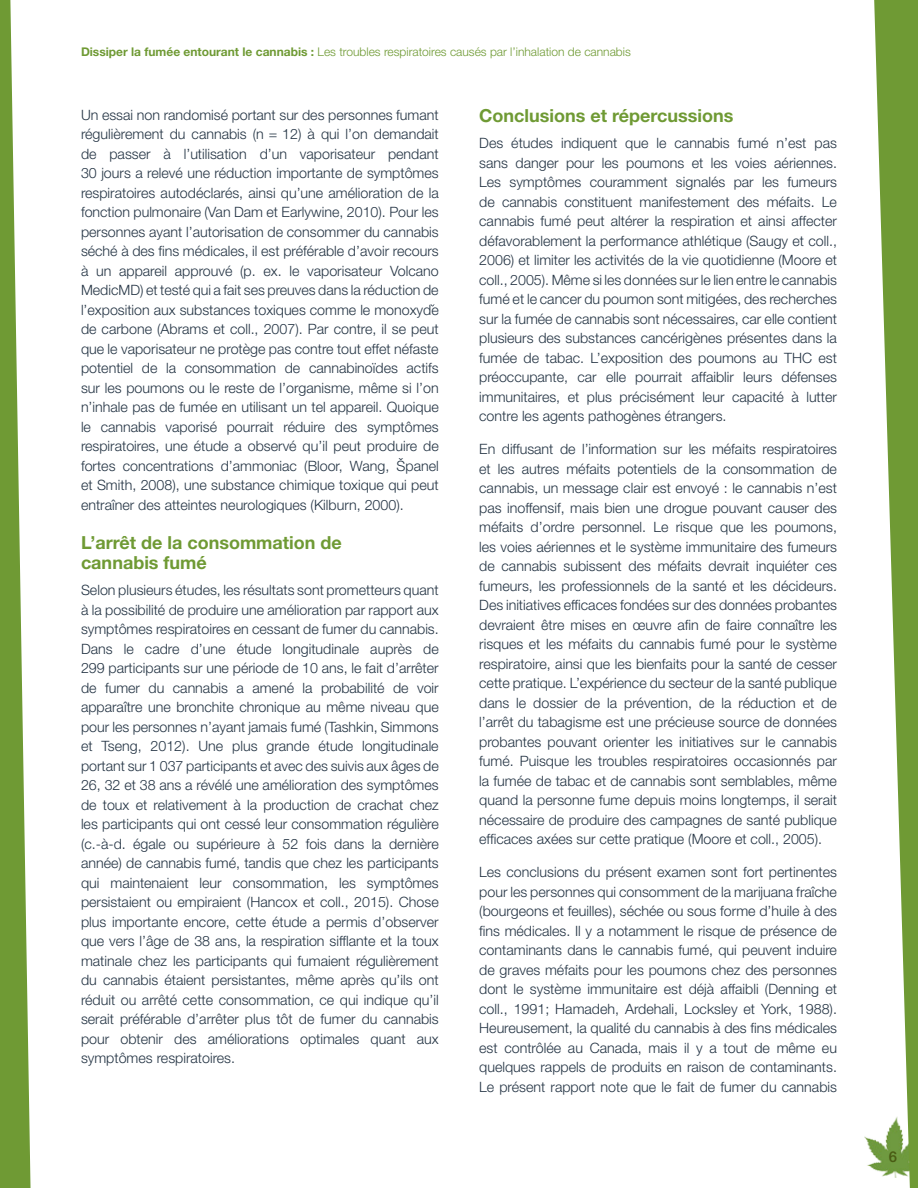
<style>
.page{position:relative;width:918px;height:1188px;background:#fff}
.page>*{position:absolute;margin:0;border:0;box-sizing:border-box;transform-origin:0 0}
.t1{font:700 18px/19.5px "Helvetica Neue LT Std";color:#6f9a34}
.t2{font:500 15px "Helvetica Neue LT Std";color:#495b13}
.t3{font:300 14.25px/19.5px "Helvetica Neue LT Std";color:#243444;text-align:justify}
.t4{font:300 12px "Helvetica Neue LT Std";color:#6f9a34}
.s1{font-weight:700}
</style>
<div class="page">
<img style="left:864px;top:1136px;width:8px;height:32px">
<svg style="left:872px;top:0;width:46px;height:1188px;fill:#6f9a34"></svg>
<svg style="left:0;top:0;width:31px;height:1188px"></svg>
<p class="t4" style="left:81px;top:44px;width:551px"><span class="s1">Dissiper la fumée entourant le cannabis :</span> Les troubles respiratoires causés par l’inhalation de cannabis</p>
<p class="t3" style="left:81px;top:104px;width:359px">Un essai non randomisé portant sur des personnes fumant régulièrement du cannabis (n = 12) à qui l’on demandait de passer à l’utilisation d’un vaporisateur pendant 30 jours a relevé une réduction importante de symptômes respiratoires autodéclarés, ainsi qu’une amélioration de la fonction pulmonaire (Van Dam et Earlywine, 2010). Pour les personnes ayant l’autorisation de consommer du cannabis séché à des fins médicales, il est préférable d’avoir recours à un appareil approuvé (p. ex. le vaporisateur Volcano MedicMD) et testé qui a fait ses preuves dans la réduction de l’exposition aux substances toxiques comme le monoxyde de carbone (Abrams et coll., 2007). Par contre, il se peut que le vaporisateur ne protège pas contre tout effet néfaste potentiel de la consommation de cannabinoïdes actifs sur les poumons ou le reste de l’organisme, même si l’on n’inhale pas de fumée en utilisant un tel appareil. Quoique le cannabis vaporisé pourrait réduire des symptômes respiratoires, une étude a observé qu’il peut produire de fortes concentrations d’ammoniac (Bloor, Wang, Španel et Smith, 2008), une substance chimique toxique qui peut entraîner des atteintes neurologiques (Kilburn, 2000).</p>
<p class="t1" style="left:81px;top:533px;width:262px">L’arrêt de la consommation de cannabis fumé</p>
<p class="t3" style="left:81px;top:580px;width:359px">Selon plusieurs études, les résultats sont prometteurs quant à la possibilité de produire une amélioration par rapport aux symptômes respiratoires en cessant de fumer du cannabis.<br>Dans le cadre d’une étude longitudinale auprès de 299 participants sur une période de 10 ans, le fait d’arrêter de fumer du cannabis a amené la probabilité de voir apparaître une bronchite chronique au même niveau que pour les personnes n’ayant jamais fumé (Tashkin, Simmons et Tseng, 2012). Une plus grande étude longitudinale portant sur 1 037 participants et avec des suivis aux âges de 26, 32 et 38 ans a révélé une amélioration des symptômes de toux et relativement à la production de crachat chez les participants qui ont cessé leur consommation régulière (c.-à-d. égale ou supérieure à 52 fois dans la dernière année) de cannabis fumé, tandis que chez les participants qui maintenaient leur consommation, les symptômes persistaient ou empiraient (Hancox et coll., 2015). Chose plus importante encore, cette étude a permis d’observer que vers l’âge de 38 ans, la respiration sifflante et la toux matinale chez les participants qui fumaient régulièrement du cannabis étaient persistantes, même après qu’ils ont réduit ou arrêté cette consommation, ce qui indique qu’il serait préférable d’arrêter plus tôt de fumer du cannabis pour obtenir des améliorations optimales quant aux symptômes respiratoires.</p>
<p class="t1" style="left:479px;top:106px;width:256px">Conclusions et répercussions</p>
<p class="t3" style="left:479px;top:133px;width:359px">Des études indiquent que le cannabis fumé n’est pas sans danger pour les poumons et les voies aériennes.<br>Les symptômes couramment signalés par les fumeurs de cannabis constituent manifestement des méfaits. Le cannabis fumé peut altérer la respiration et ainsi affecter défavorablement la performance athlétique (Saugy et coll., 2006) et limiter les activités de la vie quotidienne (Moore et coll., 2005). Même si les données sur le lien entre le cannabis fumé et le cancer du poumon sont mitigées, des recherches sur la fumée de cannabis sont nécessaires, car elle contient plusieurs des substances cancérigènes présentes dans la fumée de tabac. L’exposition des poumons au THC est préoccupante, car elle pourrait affaiblir leurs défenses immunitaires, et plus précisément leur capacité à lutter contre les agents pathogènes étrangers.</p>
<p class="t3" style="left:479px;top:439px;width:359px">En diffusant de l’information sur les méfaits respiratoires et les autres méfaits potentiels de la consommation de cannabis, un message clair est envoyé : le cannabis n’est pas inoffensif, mais bien une drogue pouvant causer des méfaits d’ordre personnel. Le risque que les poumons, les voies aériennes et le système immunitaire des fumeurs de cannabis subissent des méfaits devrait inquiéter ces fumeurs, les professionnels de la santé et les décideurs.<br>Des initiatives efficaces fondées sur des données probantes devraient être mises en œuvre afin de faire connaître les risques et les méfaits du cannabis fumé pour le système respiratoire, ainsi que les bienfaits pour la santé de cesser cette pratique. L’expérience du secteur de la santé publique dans le dossier de la prévention, de la réduction et de l’arrêt du tabagisme est une précieuse source de données probantes pouvant orienter les initiatives sur le cannabis fumé. Puisque les troubles respiratoires occasionnés par la fumée de tabac et de cannabis sont semblables, même quand la personne fume depuis moins longtemps, il serait nécessaire de produire des campagnes de santé publique efficaces axées sur cette pratique (Moore et coll., 2005).</p>
<p class="t3" style="left:479px;top:862px;width:359px">Les conclusions du présent examen sont fort pertinentes pour les personnes qui consomment de la marijuana fraîche (bourgeons et feuilles), séchée ou sous forme d’huile à des fins médicales. Il y a notamment le risque de présence de contaminants dans le cannabis fumé, qui peuvent induire de graves méfaits pour les poumons chez des personnes dont le système immunitaire est déjà affaibli (Denning et coll., 1991; Hamadeh, Ardehali, Locksley et York, 1988).<br>Heureusement, la qualité du cannabis à des fins médicales est contrôlée au Canada, mais il y a tout de même eu quelques rappels de produits en raison de contaminants.<br>Le présent rapport note que le fait de fumer du cannabis</p>
<p class="t2" style="left:889px;top:1148px;width:10px">6</p>
</div>
